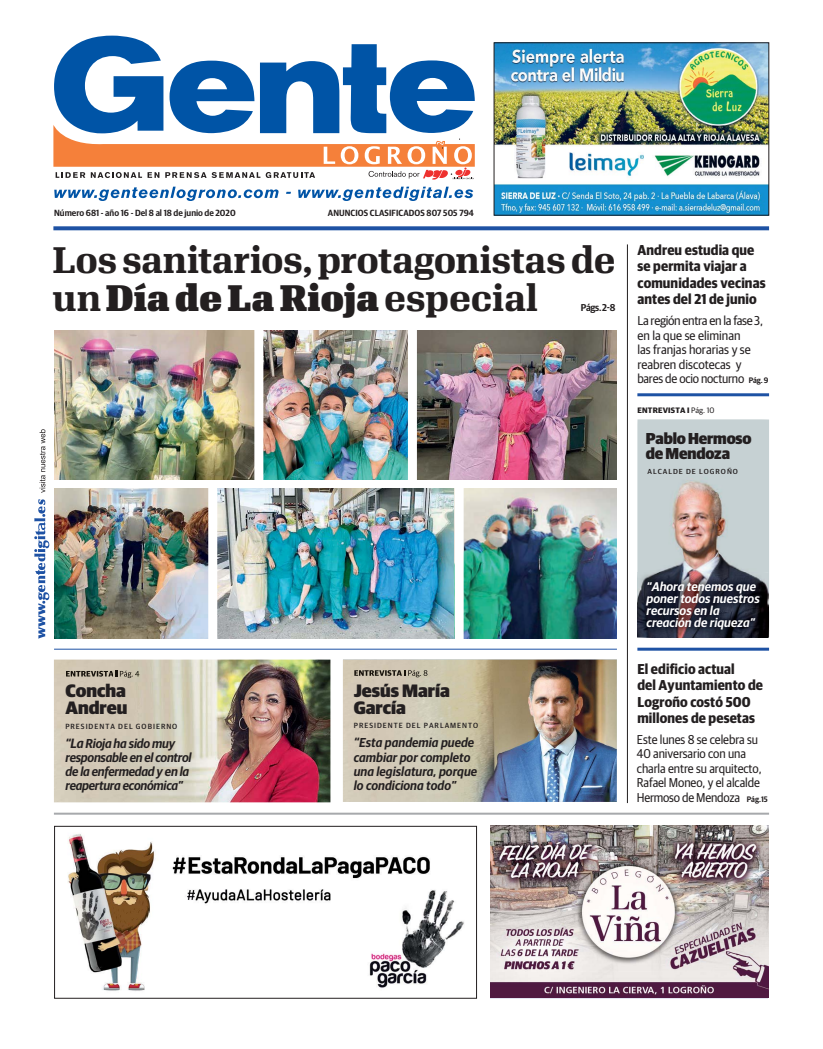
<style>
.page{position:relative;width:823px;height:1049px;background:#fff}
.page>*{position:absolute;margin:0;border:0;box-sizing:border-box;transform-origin:0 0}
.t1{font:700 36px/38px "Algebra";letter-spacing:-.015em;color:#231f20}
.t2{font:900 18px/17px "Guardian Sans Narrow";color:#231f20;scale:1.06 1}
.t3{font:900 15.9px/15.9px "Guardian Sans Narrow";letter-spacing:-.01em;color:#231f20}
.t4{font:700 14.4px/16.4px "Guardian Sans Narrow";letter-spacing:.01em;color:#231f20}
.t5{font:italic 600 13px/14px "Guardian Sans";letter-spacing:-.015em;color:#231f20;scale:.95 1}
.t6{font:italic 600 13px/14px "Guardian Sans";letter-spacing:.005em;color:#231f20;scale:.95 1}
.t7{font:12.9px/14.5px "Guardian Sans Narrow";letter-spacing:-.005em;color:#231f20}
.t8{font:italic 600 12.7px/12.2px "Guardian Sans";letter-spacing:.005em;color:#fff}
.t9{font:600 10px "Guardian Sans Narrow";color:#231f20}
.t10{font:600 9px "Guardian Sans Narrow";letter-spacing:.01em;color:#231f20}
.t11{font:700 7.9px "Guardian Sans Narrow";letter-spacing:.025em;color:#231f20;scale:1.08 1}
.t12{font:500 7.5px "Guardian Sans Narrow";letter-spacing:.125em;color:#231f20;scale:1.06 1}
.t13{font:500 7.3px "Guardian Sans Narrow";letter-spacing:.125em;color:#231f20;scale:1.09 1}
.s1{font-size:36.4px}
.s2{font-weight:900}
.s3{font-weight:600;font-size:8px}
.s4{font-weight:400}
.s5{font-size:13.5px}
</style>
<div class="page">
<svg style="left:53px;top:36px;width:421px;height:144px"></svg>
<svg style="left:54px;top:187px;width:224px;height:14px"></svg>
<svg style="left:298px;top:187px;width:175px;height:14px"></svg>
<svg style="left:53px;top:226px;width:715px;height:4px;background:#2f5fab"></svg>
<img style="left:495px;top:45px;width:271px;height:168px">
<hr style="left:54px;top:813px;width:714px;height:2px;background:#a7a9ac">
<svg style="left:40px;top:429px;width:5px;height:64px"></svg>
<svg style="left:34px;top:499px;width:15px;height:140px"></svg>
<img style="left:490px;top:826px;width:277px;height:172px">
<hr style="left:626px;top:244px;width:1px;height:559px;background:#231f20">
<img style="left:54px;top:659px;width:276px;height:143px">
<img style="left:343px;top:659px;width:273px;height:143px">
<img style="left:354px;top:670px;width:48px;height:6px">
<svg style="left:402px;top:670px;width:4px;height:6px"></svg>
<img style="left:408px;top:670px;width:19px;height:7px">
<img style="left:66px;top:671px;width:48px;height:5px">
<svg style="left:114px;top:671px;width:4px;height:5px"></svg>
<img style="left:120px;top:671px;width:19px;height:7px">
<hr style="left:54px;top:649px;width:562px;height:1px;background:#1e52a4">
<hr style="left:637px;top:648px;width:131px;height:3px;background:#1e52a4">
<img style="left:637px;top:419px;width:131px;height:219px">
<img style="left:637px;top:572px;width:130px;height:65px">
<hr style="left:637px;top:393px;width:131px;height:3px;background:#1e52a4">
<img style="left:67px;top:834px;width:397px;height:157px">
<div style="left:54px;top:826px;width:422px;height:173px;border:1px solid #231f20"></div>
<img style="left:54px;top:330px;width:353px;height:150px">
<img style="left:416px;top:330px;width:200px;height:150px">
<img style="left:217px;top:488px;width:237px;height:151px">
<img style="left:54px;top:488px;width:154px;height:151px">
<img style="left:463px;top:488px;width:153px;height:151px">
<div style="left:254px;top:327px;width:9px;height:156px;background:#fff"></div>
<p class="t10" style="left:54px;top:209px;width:183px">Número 681 - año 16 - Del 8 al 18 de junio de 2020</p>
<p class="t10" style="left:328px;top:209px;width:147px">ANUNCIOS CLASIFICADOS 807 505 794</p>
<h1 class="t1" style="left:53px;top:243px;width:564px">Los <span class="s1">sanitarios</span>, protagonistas de un<span class="s2">Día de La Rioja</span>especial</h1>
<p class="t9" style="left:580px;top:303px;width:36px">Págs. 2-8</p>
<p class="t4" style="left:637px;top:243px;width:129px">Andreu estudia que se permita viajar a comunidades vecinas antes del 21 de junio</p>
<p class="t7" style="left:637px;top:314px;width:133px">La región entra en la fase 3, en la que se eliminan<br>las franjas horarias y se reabren discotecas y bares de ocio nocturno <span class="s3">Pág. 9</span></p>
<p class="t11" style="left:637px;top:407px;width:73px">ENTREVISTA I <span class="s4">Pág. 10</span></p>
<p class="t3" style="left:645px;top:430px;width:107px">Pablo Hermoso de Mendoza</p>
<p class="t13" style="left:647px;top:468px;width:84px">ALCALDE DE LOGROÑO</p>
<h2 class="t2" style="left:65px;top:682px;width:60px">Concha<br>Andreu</h2>
<p class="t12" style="left:65px;top:723px;width:107px">PRESIDENTA DEL GOBIERNO</p>
<p class="t5" style="left:65px;top:737px;width:134px"><span class="s5">“La</span> Rioja ha sido muy responsable en el control de la enfermedad y en la reapertura económica”</p>
<h2 class="t2" style="left:353px;top:682px;width:92px">Jesús María<br>García</h2>
<p class="t12" style="left:353px;top:723px;width:119px">PRESIDENTE DEL PARLAMENTO</p>
<p class="t6" style="left:353px;top:736px;width:131px"><span class="s5">“</span>Esta pandemia puede cambiar por completo una legislatura, porque lo condiciona todo”</p>
<p class="t8" style="left:646px;top:581px;width:115px">“Ahora tenemos que poner todos nuestros recursos en la creación de riqueza”</p>
<p class="t4" style="left:637px;top:662px;width:127px">El edificio actual<br>del Ayuntamiento de<br>Logroño costó 500 millones de pesetas</p>
<p class="t7" style="left:636px;top:733px;width:132px">Este lunes 8 se celebra su<br>40 aniversario con una charla entre su arquitecto,<br>Rafael Moneo, y el alcalde<br>Hermoso de Mendoza <span class="s3">Pág.15</span></p>
</div>
